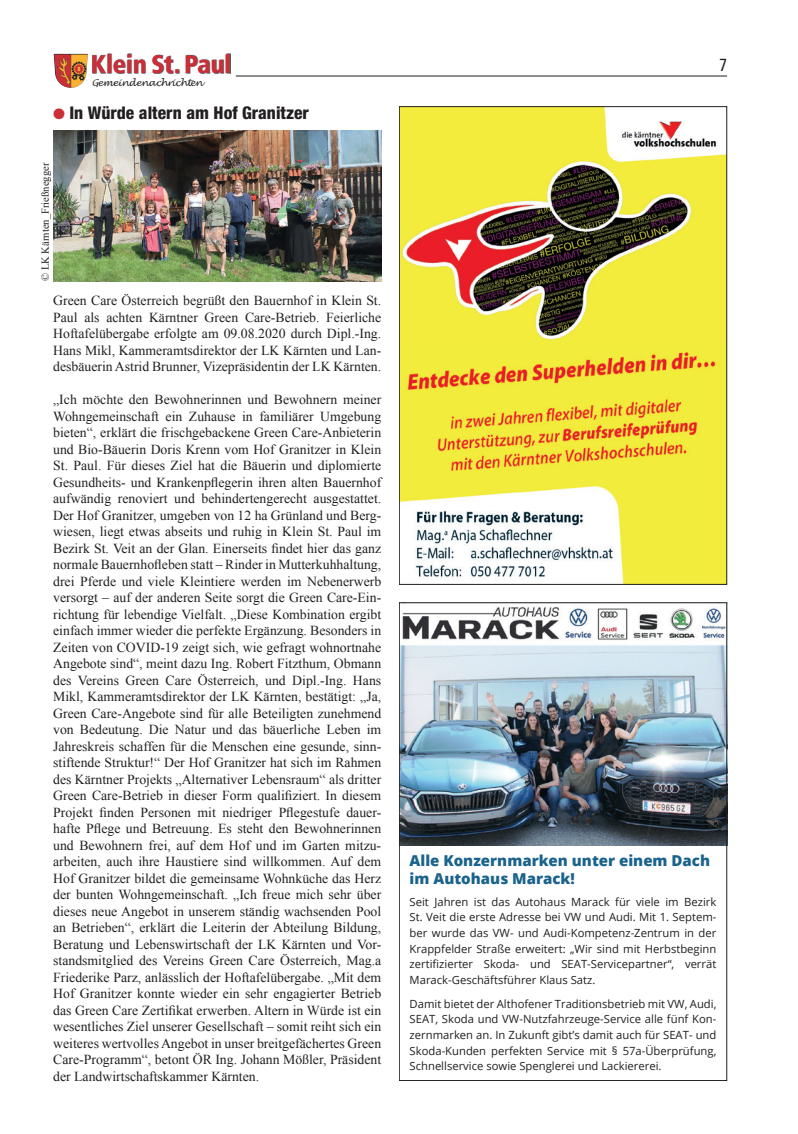
<style>
.page{position:relative;width:798px;height:1134px;background:#fff}
.page>*{position:absolute;margin:0;border:0;box-sizing:border-box;transform-origin:0 0}
.t1{font:900 condensed 25.25px "Frutiger";letter-spacing:-.01em;color:#ca2f38}
.t2{font:800 condensed 17.5px "Helvetica Neue";color:#231f20}
.t3{font:condensed 17.5px "Frutiger";color:#231f20;scale:.95 1}
.t4{font:800 15px/18px "Open Sans";color:#1a638c}
.t5{font:13.75px/16.5px "Times New Roman";color:#231f20;text-align:justify}
.t6{font:11.25px/15.6px "Open Sans";color:#231f20;text-align:justify}
.t7{font:10.62px "Times New Roman";color:#231f20}
.t8{font:italic 9.38px "Lucida Handwriting";letter-spacing:-.035em;color:#231f20}
.s1{color:#ca2f38}
</style>
<div class="page">
<hr style="left:236px;top:76px;width:490px;height:1px;background:#231f20">
<img style="left:54px;top:54px;width:34px;height:34px">
<img style="left:92px;top:54px;width:138px;height:19px">
<img style="left:53px;top:130px;width:328px;height:151px">
<img style="left:401px;top:108px;width:323px;height:475px">
<div style="left:399px;top:106px;width:327px;height:479px;border:1px solid #231f20"></div>
<img style="left:401px;top:606px;width:323px;height:239px">
<div style="left:399px;top:602px;width:327px;height:479px;border:1px solid #231f20"></div>
<h1 class="t1" style="left:91px;top:49px;width:142px">Klein St. Paul</h1>
<p class="t3" style="left:718px;top:55px;width:10px">7</p>
<p class="t8" style="left:92px;top:77px;width:112px">Gemeindenachrichten</p>
<p class="t2" style="left:53px;top:102px;width:257px"><span class="s1">●</span> In Würde altern am Hof Granitzer</p>
<p class="t7" style="left:38px;top:281px;width:120px;rotate:-90deg">© LK Kärnten_Frießnegger</p>
<p class="t5" style="left:53px;top:292px;width:329px">Green Care Österreich begrüßt den Bauernhof in Klein St.<br>Paul als achten Kärntner Green Care-Betrieb. Feierliche Hoftafelübergabe erfolgte am 09.08.2020 durch Dipl.-Ing.<br>Hans Mikl, Kammeramtsdirektor der LK Kärnten und Lan&shy;desbäuerin Astrid Brunner, Vizepräsidentin der LK Kärnten.</p>
<p class="t5" style="left:53px;top:391px;width:329px">„Ich möchte den Bewohnerinnen und Bewohnern meiner Wohngemeinschaft ein Zuhause in familiärer Umgebung bieten“, erklärt die frischgebackene Green Care-Anbieterin und Bio-Bäuerin Doris Krenn vom Hof Granitzer in Klein St. Paul. Für dieses Ziel hat die Bäuerin und diplomierte Gesundheits- und Krankenpflegerin ihren alten Bauernhof aufwändig renoviert und behindertengerecht ausgestattet.<br>Der Hof Granitzer, umgeben von 12 ha Grünland und Berg&shy;wiesen, liegt etwas abseits und ruhig in Klein St. Paul im Bezirk St. Veit an der Glan. Einerseits findet hier das ganz normale Bauernhofleben statt – Rinder in Mutterkuhhaltung, drei Pferde und viele Kleintiere werden im Nebenerwerb versorgt – auf der anderen Seite sorgt die Green Care-Ein&shy;richtung für lebendige Vielfalt. „Diese Kombination ergibt einfach immer wieder die perfekte Ergänzung. Besonders in Zeiten von COVID-19 zeigt sich, wie gefragt wohnortnahe Angebote sind“, meint dazu Ing. Robert Fitzthum, Obmann des Vereins Green Care Österreich, und Dipl.-Ing. Hans Mikl, Kammeramtsdirektor der LK Kärnten, bestätigt: „Ja, Green Care-Angebote sind für alle Beteiligten zunehmend von Bedeutung. Die Natur und das bäuerliche Leben im Jahreskreis schaffen für die Menschen eine gesunde, sinn&shy;stiftende Struktur!“ Der Hof Granitzer hat sich im Rahmen des Kärntner Projekts „Alternativer Lebensraum“ als dritter Green Care-Betrieb in dieser Form qualifiziert. In diesem Projekt finden Personen mit niedriger Pflegestufe dauer&shy;hafte Pflege und Betreuung. Es steht den Bewohnerinnen und Bewohnern frei, auf dem Hof und im Garten mitzu&shy;arbeiten, auch ihre Haustiere sind willkommen. Auf dem Hof Granitzer bildet die gemeinsame Wohnküche das Herz der bunten Wohngemeinschaft. „Ich freue mich sehr über dieses neue Angebot in unserem ständig wachsenden Pool an Betrieben“, erklärt die Leiterin der Abteilung Bildung, Beratung und Lebenswirtschaft der LK Kärnten und Vor&shy;standsmitglied des Vereins Green Care Österreich, Mag.a Friederike Parz, anlässlich der Hoftafelübergabe. „Mit dem Hof Granitzer konnte wieder ein sehr engagierter Betrieb das Green Care Zertifikat erwerben. Altern in Würde ist ein wesentliches Ziel unserer Gesellschaft – somit reiht sich ein weiteres wertvolles Angebot in unser breitgefächertes Green Care-Programm“, betont ÖR Ing. Johann Mößler, Präsident der Landwirtschaftskammer Kärnten.</p>
<p class="t4" style="left:409px;top:851px;width:302px">Alle Konzernmarken unter einem Dach im Autohaus Marack!</p>
<p class="t6" style="left:409px;top:894px;width:308px">Seit Jahren ist das Autohaus Marack für viele im Bezirk St. Veit die erste Adresse bei VW und Audi. Mit 1. Septem&shy;ber wurde das VW- und Audi-Kompetenz-Zentrum in der Krappfelder Straße erweitert: „Wir sind mit Herbstbeginn zertifizierter Skoda- und SEAT-Servicepartner“, verrät Marack-Geschäftsführer Klaus Satz.</p>
<p class="t6" style="left:409px;top:995px;width:308px">Damit bietet der Althofener Traditionsbetrieb mit VW, Audi, SEAT, Skoda und VW-Nutzfahrzeuge-Service alle fünf Kon&shy;zernmarken an. In Zukunft gibt’s damit auch für SEAT- und Skoda-Kunden perfekten Service mit § 57a-Überprüfung, Schnellservice sowie Spenglerei und Lackiererei.</p>
</div>
